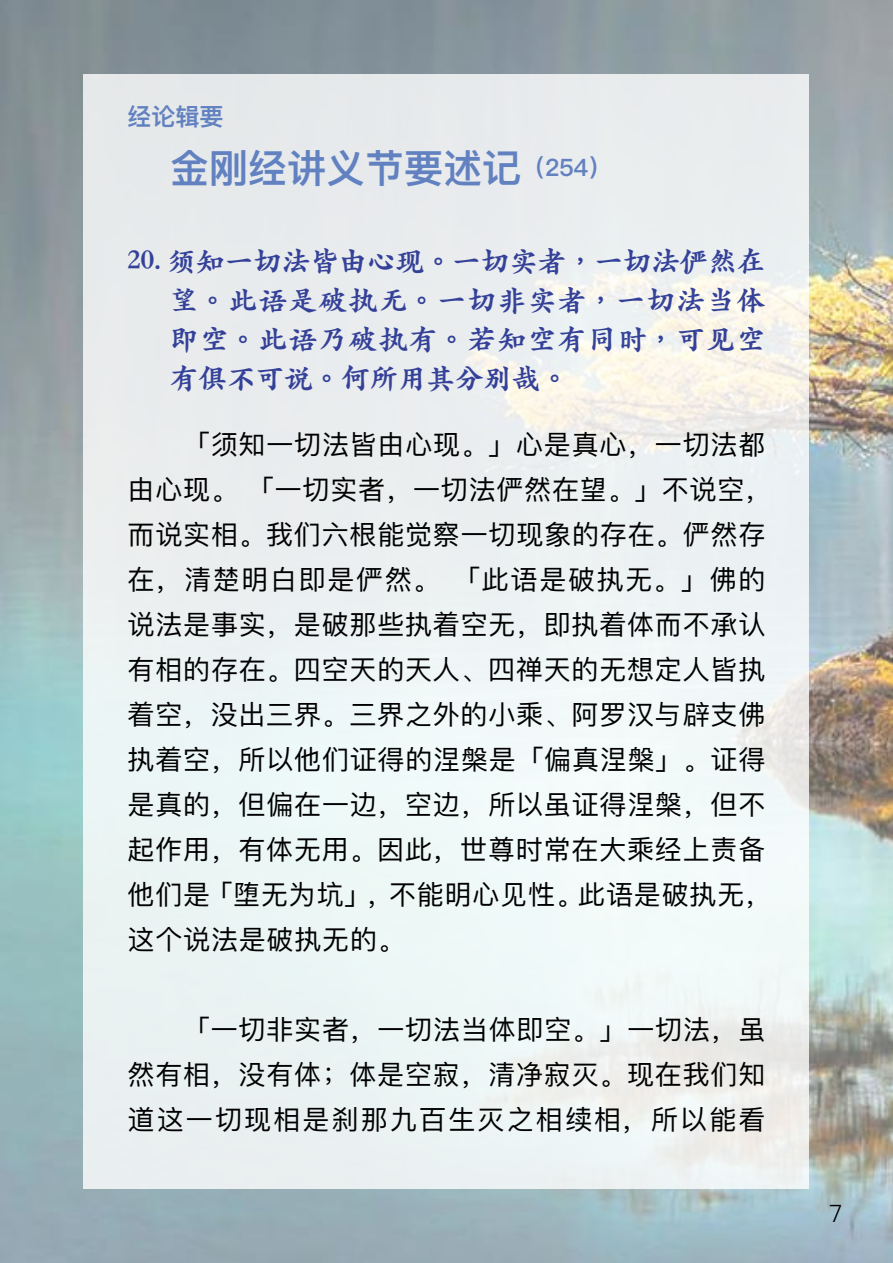
<style>
.page{position:relative;width:893px;height:1263px;background:#fff}
.page>*{position:absolute;margin:0;border:0;box-sizing:border-box;transform-origin:0 0}
.t1{font:600 39px "Ping Fang SC";color:#6281c0}
.t2{font:900 28.5px/39px "ST Kaiti TC";letter-spacing:.055em;color:#344198;text-align:justify}
.t3{font:27px/45px "Ping Fang SC";letter-spacing:.03em;color:#000}
.t4{font:600 24px "Ping Fang SC";color:#6281c0}
.t5{font:300 24px "Ping Fang SC";color:#000}
.s1{font-size:24px}
</style>
<div class="page">
<img style="left:0;top:0;width:893px;height:1263px">
<div style="left:84px;top:74px;width:725px;height:1114px;background:#ebf1f1"></div>
<p class="t4" style="left:128px;top:101px;width:97px">经论辑要</p>
<h1 class="t1" style="left:170px;top:144px;width:444px">金刚经讲义节要述记<span class="s1">（254）</span></h1>
<p class="t2" style="left:170px;top:241px;width:597px;text-indent:-43px">20. 须知一切法皆由心现。一切实者，一切法俨然在望。此语是破执无。一切非实者，一切法当体即空。此语乃破执有。若知空有同时，可见空有俱不可说。何所用其分别哉。</p>
<p class="t3" style="left:128px;top:421px;width:646px">　　「须知一切法皆由心现。」心是真心，一切法都由心现。 「一切实者，一切法俨然在望。」不说空，而说实相。我们六根能觉察一切现象的存在。俨然存在，清楚明白即是俨然。 「此语是破执无。」佛的说法是事实，是破那些执着空无，即执着体而不承认有相的存在。四空天的天人、四禅天的无想定人皆执着空，没出三界。三界之外的小乘、阿罗汉与辟支佛执着空，所以他们证得的涅槃是「偏真涅槃」。证得是真的，但偏在一边，空边，所以虽证得涅槃，但不起作用，有体无用。因此，世尊时常在大乘经上责备他们是「堕无为坑」，不能明心见性。此语是破执无，这个说法是破执无的。</p>
<p class="t3" style="left:128px;top:1006px;width:640px;text-align:justify">　　「一切非实者，一切法当体即空。」一切法，虽然有相，没有体；体是空寂，清净寂灭。现在我们知道这一切现相是刹那九百生灭之相续相，所以能看</p>
<p class="t5" style="left:829px;top:1198px;width:15px">7</p>
</div>
